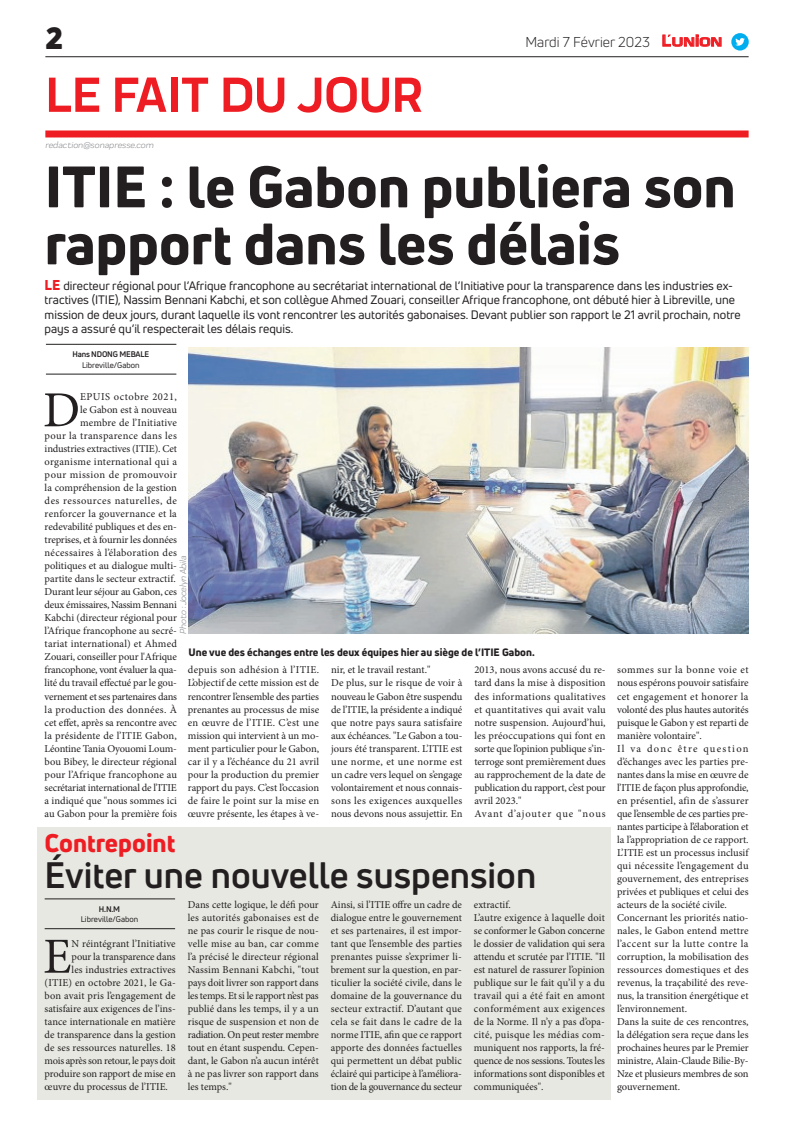
<style>
.page{position:relative;width:794px;height:1129px;background:#fff}
.page>*{position:absolute;margin:0;border:0;box-sizing:border-box;transform-origin:0 0}
.t1{font:800 57px/57px "Uni Neue";color:#231f20}
.t2{font:700 51px "Praktika";color:#ee1d23}
.t3{font:50.5px "Minion Pro";color:#231f20}
.t4{font:700 36px "Uni Neue";color:#231f20}
.t5{font:900 30px "Uni Neue";color:#231f20}
.t6{font:800 25px "Uni Neue";color:#ee1d23}
.t7{font:14px "Uni Neue";color:#231f20}
.t8{font:12px/14.4px "Uni Neue";color:#231f20}
.t9{font:10.5px/13px "Minion Pro";color:#231f20}
.t10{font:800 10.5px "Uni Neue";color:#231f20}
.t11{font:10.5px "Minion Pro";letter-spacing:-.03em;color:#231f20}
.t12{font:italic 9px "Praktika";color:#818386}
.t13{font:8px "Uni Neue";color:#231f20}
.t14{font:700 8px "Uni Neue";letter-spacing:-.02em;color:#231f20}
.s1{font-family:"Eurostile";font-weight:600;font-size:14.9px;color:#ee1d23}
.s2{font-family:"Eurostile";font-weight:600;font-size:11.4px;color:#ee1d23}
.s3{font-weight:800;font-size:14px;color:#ee1d23}
</style>
<div class="page">
<div style="left:37px;top:827px;width:574px;height:272px;background:#e7e8e2"></div>
<hr style="left:45px;top:56px;width:703px;height:1px;background:#231f20">
<div style="left:45px;top:130px;width:703px;height:7px;background:#ee1d23"></div>
<svg style="left:662px;top:34px;width:60px;height:13px"></svg>
<div style="left:731px;top:33px;width:17px;height:18px;background:#00aeef;border-radius:50%"></div>
<svg style="left:735px;top:38px;width:10px;height:8px"></svg>
<hr style="left:46px;top:373px;width:130px;height:1px;background:#231f20">
<hr style="left:46px;top:344px;width:130px;height:1px;background:#231f20">
<hr style="left:45px;top:928px;width:130px;height:1px;background:#231f20">
<hr style="left:45px;top:898px;width:130px;height:1px;background:#231f20">
<img style="left:189px;top:347px;width:559px;height:286px">
<h3 class="t5" style="left:45px;top:17px;width:19px">2</h3>
<h2 class="t2" style="left:45px;top:54px;width:378px">LE FAIT DU JOUR</h2>
<p class="t12" style="left:45px;top:138px;width:110px">redaction@sonapresse.com</p>
<h3 class="t7" style="left:525px;top:33px;width:198px">Mardi 7 Février 2023 <span class="s1">L</span><span class="s2">UNION</span></h3>
<h1 class="t1" style="left:45px;top:157px;width:692px">ITIE : le Gabon publiera son rapport dans les délais</h1>
<p class="t8" style="left:45px;top:278px;width:697px"><span class="s3">LE</span> directeur régional pour l’Afrique francophone au secrétariat international de l’Initiative pour la transparence dans les industries ex&shy;tractives (ITIE), Nassim Bennani Kabchi, et son collègue Ahmed Zouari, conseiller Afrique francophone, ont débuté hier à Libreville, une mission de deux jours, durant laquelle ils vont rencontrer les autorités gabonaises. Devant publier son rapport le 21 avril prochain, notre pays a assuré qu’il respecterait les délais requis.</p>
<p class="t14" style="left:72px;top:349px;width:78px">Hans NDONG MEBALE</p>
<p class="t13" style="left:82px;top:360px;width:59px">Libreville/Gabon</p>
<p class="t9" style="left:45px;top:390px;width:134px;text-align:right">EPUIS octobre 2021,<br>le Gabon est à nouveau membre de l’Initiative<br>pour la transparence dans les industries extractives (ITIE). Cet organisme international qui a pour mission de promouvoir la compréhension de la gestion des ressources naturelles, de renforcer la gouvernance et la redevabilité publiques et des en&shy;treprises, et à fournir les données nécessaires à l’élaboration des politiques et au dialogue multi&shy;partite dans le secteur extractif.<br>Durant leur séjour au Gabon, ces deux émissaires, Nassim Bennani<br>Kabchi (directeur régional pour l’Afrique francophone au secré&shy;tariat international) et Ahmed<br>Zouari, conseiller pour l'Afrique francophone, vont évaluer la qua&shy;lité du travail effectué par le gou&shy;vernement et ses partenaires dans la production des données. À cet effet, après sa rencontre avec la présidente de l’ITIE Gabon,<br>Léontine Tania Oyouomi Loum&shy;bou Bibey, le directeur régional pour l’Afrique francophone au secrétariat international de l’ITIE a indiqué que "nous sommes ici au Gabon pour la première fois</p>
<h3 class="t3" style="left:43px;top:376px;width:39px">D</h3>
<p class="t12" style="left:177px;top:633px;width:80px;rotate:-90deg">Photo : Jocelyn Abila</p>
<p class="t10" style="left:189px;top:644px;width:348px">Une vue des échanges entre les deux équipes hier au siège de l’ITIE Gabon.</p>
<p class="t9" style="left:188px;top:663px;width:133px;text-align:justify">depuis son adhésion à l’ITIE.<br>L’objectif de cette mission est de rencontrer l’ensemble des parties prenantes au processus de mise en œuvre de l’ITIE. C’est une mission qui intervient à un mo&shy;ment particulier pour le Gabon, car il y a l’échéance du 21 avril pour la production du premier rapport du pays. C’est l’occasion de faire le point sur la mise en œuvre présente, les étapes à ve-</p>
<p class="t9" style="left:331px;top:663px;width:133px">nir, et le travail restant."<br>De plus, sur le risque de voir à nouveau le Gabon être suspendu de l’ITIE, la présidente a indiqué que notre pays saura satisfaire aux échéances. "Le Gabon a tou&shy;jours été transparent. L’ITIE est une norme, et une norme est un cadre vers lequel on s’engage volontairement et nous connais&shy;sons les exigences auxquelles nous devons nous assujettir. En</p>
<p class="t9" style="left:474px;top:663px;width:133px">2013, nous avons accusé du re&shy;tard dans la mise à disposition des informations qualitatives et quantitatives qui avait valu notre suspension. Aujourd’hui, les préoccupations qui font en sorte que l’opinion publique s’in&shy;terroge sont premièrement dues au rapprochement de la date de publication du rapport, c’est pour avril 2023."<br>Avant d’ajouter que "nous</p>
<p class="t9" style="left:617px;top:663px;width:133px">sommes sur la bonne voie et nous espérons pouvoir satisfaire cet engagement et honorer la volonté des plus hautes autorités puisque le Gabon y est reparti de manière volontaire".<br>Il va donc être question d’échanges avec les parties pre&shy;nantes dans la mise en œuvre de l’ITIE de façon plus approfondie, en présentiel, afin de s’assurer que l’ensemble de ces parties pre&shy;nantes participe à l’élaboration et la l’appropriation de ce rapport.<br>L’ITIE est un processus inclusif qui nécessite l’engagement du gouvernement, des entreprises privées et publiques et celui des acteurs de la société civile.<br>Concernant les priorités natio&shy;nales, le Gabon entend mettre l’accent sur la lutte contre la corruption, la mobilisation des ressources domestiques et des revenus, la traçabilité des reve&shy;nus, la transition énergétique et l’environnement.<br>Dans la suite de ces rencontres, la délégation sera reçue dans les prochaines heures par le Premier ministre, Alain-Claude Bilie-By-<br>Nze et plusieurs membres de son gouvernement.</p>
<h3 class="t6" style="left:45px;top:825px;width:132px">Contrepoint</h3>
<h3 class="t4" style="left:45px;top:852px;width:493px">Éviter une nouvelle suspension</h3>
<p class="t14" style="left:99px;top:903px;width:23px">H.N.M</p>
<p class="t13" style="left:81px;top:914px;width:59px">Libreville/Gabon</p>
<p class="t9" style="left:188px;top:897px;width:133px;text-align:justify">Dans cette logique, le défi pour les autorités gabonaises est de ne pas courir le risque de nou&shy;velle mise au ban, car comme l’a précisé le directeur régional Nassim Bennani Kabchi, "tout pays doit livrer son rapport dans les temps. Et si le rapport n’est pas publié dans les temps, il y a un risque de suspension et non de radiation. On peut rester membre tout en étant suspendu. Cepen&shy;dant, le Gabon n’a aucun intérêt à ne pas livrer son rapport dans les temps."</p>
<p class="t9" style="left:331px;top:897px;width:133px;text-align:justify">Ainsi, si l’ITIE offre un cadre de dialogue entre le gouvernement et ses partenaires, il est impor&shy;tant que l’ensemble des parties prenantes puisse s’exprimer li&shy;brement sur la question, en par&shy;ticulier la société civile, dans le domaine de la gouvernance du secteur extractif. D’autant que cela se fait dans le cadre de la norme ITIE, afin que ce rapport apporte des données factuelles qui permettent un débat public éclairé qui participe à l’améliora&shy;tion de la gouvernance du secteur</p>
<p class="t9" style="left:474px;top:897px;width:133px">extractif.<br>L’autre exigence à laquelle doit se conformer le Gabon concerne le dossier de validation qui sera attendu et scrutée par l’ITIE. "Il est naturel de rassurer l’opinion publique sur le fait qu’il y a du travail qui a été fait en amont conformément aux exigences de la Norme. Il n’y a pas d’opa&shy;cité, puisque les médias com&shy;muniquent nos rapports, la fré&shy;quence de nos sessions. Toutes les informations sont disponibles et communiquées".</p>
<h3 class="t3" style="left:43px;top:922px;width:30px">E</h3>
<p class="t9" style="left:72px;top:936px;width:106px">N réintégrant l’Initiative</p>
<p class="t9" style="left:72px;top:949px;width:106px">pour la transparence dans</p>
<p class="t9" style="left:72px;top:962px;width:106px">les industries extractives</p>
<p class="t9" style="left:45px;top:975px;width:133px">(ITIE) en octobre 2021, le Ga-</p>
<p class="t9" style="left:45px;top:988px;width:133px">bon avait pris l’engagement de</p>
<p class="t9" style="left:45px;top:1001px;width:133px">satisfaire aux exigences de l’ins-</p>
<p class="t9" style="left:45px;top:1014px;width:133px">tance internationale en matière</p>
<p class="t9" style="left:45px;top:1027px;width:133px">de transparence dans la gestion</p>
<p class="t9" style="left:45px;top:1040px;width:133px">de ses ressources naturelles. 18</p>
<p class="t11" style="left:45px;top:1053px;width:133px">mois après son retour, le pays doit</p>
<p class="t9" style="left:45px;top:1066px;width:133px">produire son rapport de mise en</p>
<p class="t9" style="left:45px;top:1079px;width:125px">œuvre du processus de l’ITIE.</p>
</div>
